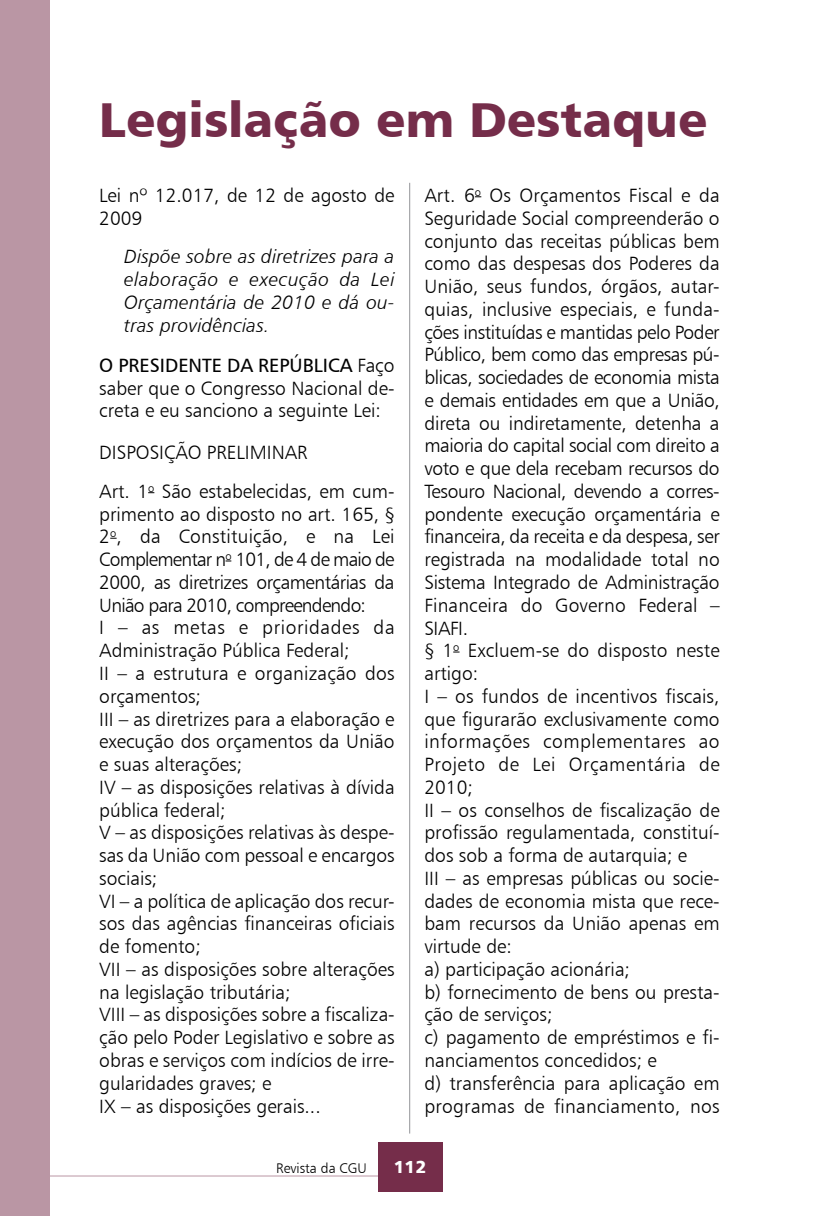
<style>
.page{position:relative;width:819px;height:1216px;background:#fff}
.page>*{position:absolute;margin:0;border:0;box-sizing:border-box;transform-origin:0 0}
.t1{font:49px "Humanist 777 BT Black B";color:#752d4a}
.t2{font:19.25px/22.8px "Humanist 777 BT Light B";color:#000}
.t3{font:19.25px/22.8px "Humanist 777 BT Light Italic B";letter-spacing:.01em;color:#000;text-align:justify}
.t4{font:19.25px "Humanist 777 BT Roman B";color:#000}
.t5{font:17.5px "Humanist 777 BT Black B";color:#fff}
.t6{font:14px "Humanist 777 BT Light B";color:#000}
.s1{font-family:"Humanist 777 BT Light B"}
</style>
<div class="page">
<hr style="left:1px;top:1175px;width:380px;height:1px;background:#ba96a4">
<div style="left:378px;top:1141px;width:64px;height:50px;background:#752d4a"></div>
<div style="left:0;top:0;width:50px;height:1215px;background:#ba96a4"></div>
<hr style="left:409px;top:183px;width:1px;height:950px;background:#939598">
<h1 class="t1" style="left:99px;top:88px;width:609px">Legislação em Destaque</h1>
<p class="t2" style="left:99px;top:184px;width:297px">Lei nº 12.017, de 12 de agosto de<br>2009</p>
<p class="t3" style="left:124px;top:245px;width:272px">Dispõe sobre as diretrizes para a elaboração e execução da Lei Orçamentária de 2010 e dá ou&shy;tras providências.</p>
<p class="t4" style="left:99px;top:353px;width:297px">O PRESIDENTE DA REPÚBLICA <span class="s1">Faço</span></p>
<p class="t2" style="left:99px;top:376px;width:297px">saber que o Congresso Nacional de&shy;creta e eu sanciono a seguinte Lei:</p>
<p class="t2" style="left:99px;top:433px;width:297px;line-height:38.5px">DISPOSIÇÃO PRELIMINAR<br>Art. 1<sup>o</sup> São estabelecidas, em cum-</p>
<p class="t2" style="left:99px;top:502px;width:297px">primento ao disposto no art. 165, §<br>2<sup>o</sup>, da Constituição, e na Lei<br>Complementar n<sup>o</sup> 101, de 4 de maio de<br>2000, as diretrizes orçamentárias da<br>União para 2010, compreendendo:<br>I – as metas e prioridades da<br>Administração Pública Federal;<br>II – a estrutura e organização dos orçamentos;<br>III – as diretrizes para a elaboração e execução dos orçamentos da União e suas alterações;<br>IV – as disposições relativas à dívida pública federal;<br>V – as disposições relativas às despe&shy;sas da União com pessoal e encargos sociais;<br>VI – a política de aplicação dos recur&shy;sos das agências financeiras oficiais de fomento;<br>VII – as disposições sobre alterações na legislação tributária;<br>VIII – as disposições sobre a fiscaliza&shy;ção pelo Poder Legislativo e sobre as obras e serviços com indícios de irre&shy;gularidades graves; e<br>IX – as disposições gerais...</p>
<p class="t2" style="left:424px;top:184px;width:297px">Art. 6<sup>o</sup> Os Orçamentos Fiscal e da<br>Seguridade Social compreenderão o conjunto das receitas públicas bem como das despesas dos Poderes da<br>União, seus fundos, órgãos, autar&shy;quias, inclusive especiais, e funda&shy;ções instituídas e mantidas pelo Poder<br>Público, bem como das empresas pú&shy;blicas, sociedades de economia mista e demais entidades em que a União, direta ou indiretamente, detenha a maioria do capital social com direito a voto e que dela recebam recursos do<br>Tesouro Nacional, devendo a corres&shy;pondente execução orçamentária e financeira, da receita e da despesa, ser registrada na modalidade total no<br>Sistema Integrado de Administração<br>Financeira do Governo Federal –<br>SIAFI.<br>§ 1<sup>o</sup> Excluem-se do disposto neste artigo:<br>I – os fundos de incentivos fiscais, que figurarão exclusivamente como informações complementares ao<br>Projeto de Lei Orçamentária de<br>2010;<br>II – os conselhos de fiscalização de profissão regulamentada, constituí&shy;dos sob a forma de autarquia; e<br>III – as empresas públicas ou socie&shy;dades de economia mista que rece&shy;bam recursos da União apenas em virtude de:<br>a) participação acionária;<br>b) fornecimento de bens ou presta&shy;ção de serviços;<br>c) pagamento de empréstimos e fi&shy;nanciamentos concedidos; e<br>d) transferência para aplicação em programas de financiamento, nos</p>
<p class="t6" style="left:276px;top:1159px;width:92px">Revista da CGU</p>
<p class="t5" style="left:394px;top:1155px;width:34px">112</p>
</div>
